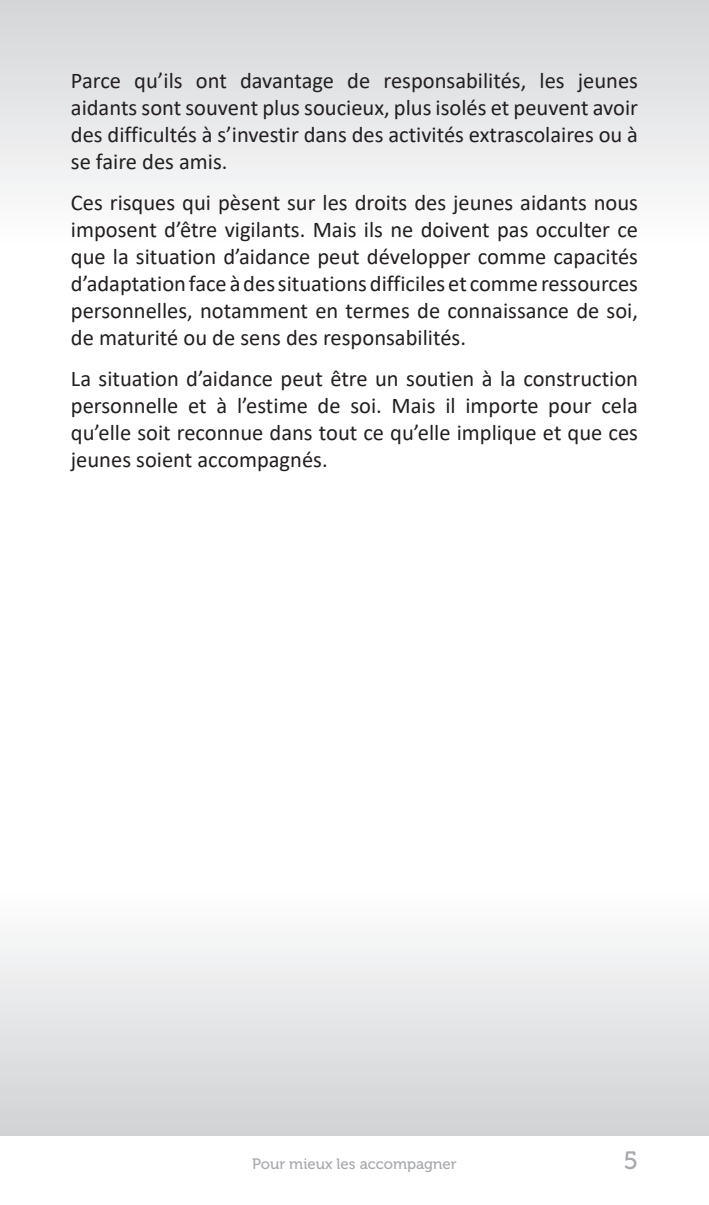
<style>
.page{position:relative;width:709px;height:1205px;background:#fff}
.page>*{position:absolute;margin:0;border:0;box-sizing:border-box;transform-origin:0 0}
.t1{font:25px "Museo 500";color:#a8a9ad}
.t2{font:22.5px/27px "Calibri";color:#231f20;text-align:justify}
.t3{font:15px "Museo 500";color:#a8a9ad}
</style>
<div class="page">
<div style="left:0;top:0;width:709px;height:247px;background:linear-gradient(to bottom,#d4d5d7,#fefefe)"></div>
<div style="left:0;top:888px;width:709px;height:247px;background:linear-gradient(to bottom,#fefeff,#d0d2d4)"></div>
<p class="t2" style="left:71px;top:66px;width:568px">Parce qu’ils ont davantage de responsabilités, les jeunes aidants sont souvent plus soucieux, plus isolés et peuvent avoir des difficultés à s’investir dans des activités extrascolaires ou à se faire des amis.</p>
<p class="t2" style="left:71px;top:188px;width:568px">Ces risques qui pèsent sur les droits des jeunes aidants nous imposent d’être vigilants. Mais ils ne doivent pas occulter ce que la situation d’aidance peut développer comme capacités d’adaptation face à des situations difficiles et comme ressources personnelles, notamment en termes de connaissance de soi, de maturité ou de sens des responsabilités.</p>
<p class="t2" style="left:71px;top:365px;width:568px">La situation d’aidance peut être un soutien à la construction personnelle et à l’estime de soi. Mais il importe pour cela qu’elle soit reconnue dans tout ce qu’elle implique et que ces jeunes soient accompagnés.</p>
<p class="t3" style="left:252px;top:1155px;width:206px">Pour mieux les accompagner</p>
<p class="t1" style="left:623px;top:1147px;width:16px">5</p>
</div>
